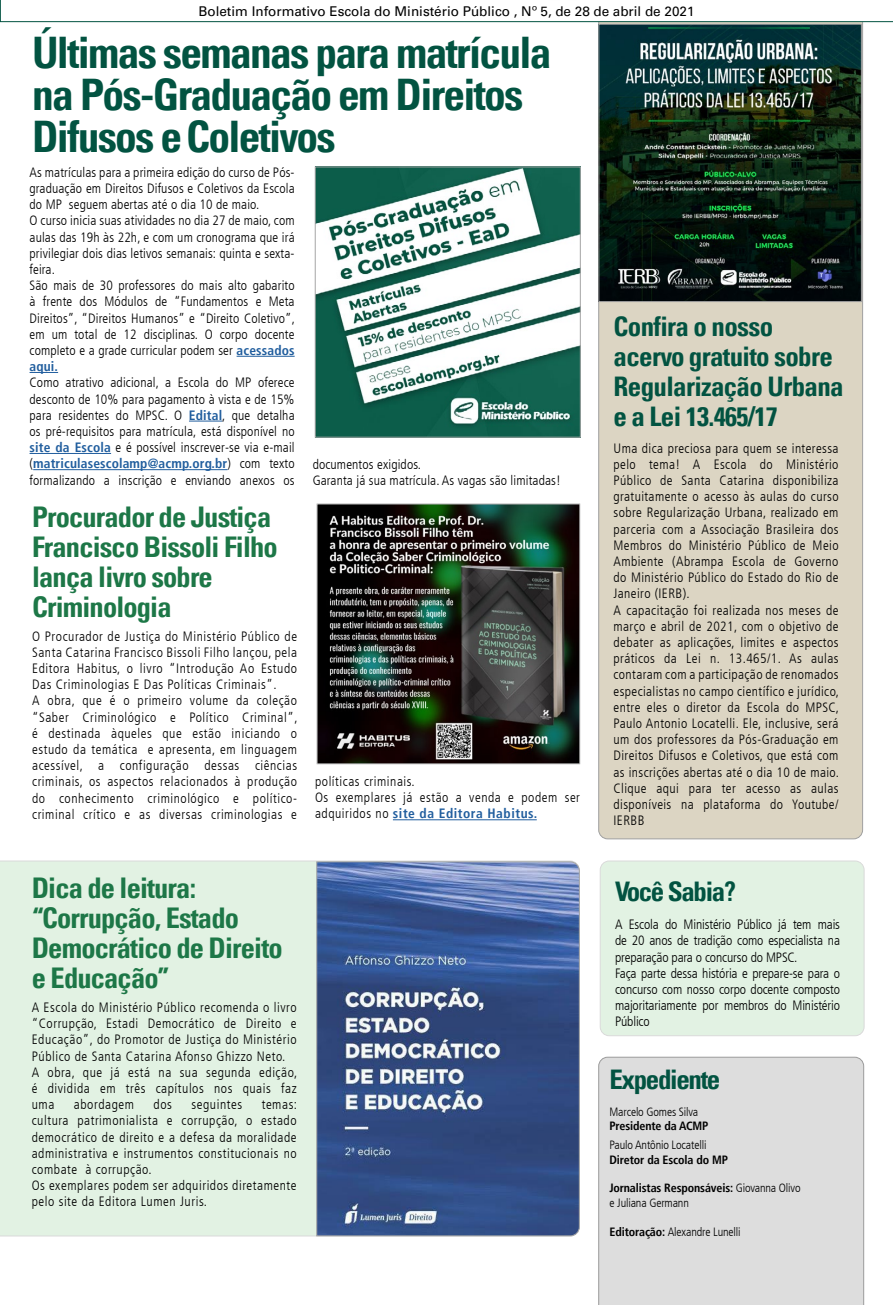
<style>
.page{position:relative;width:893px;height:1305px;background:#fff}
.page>*{position:absolute;margin:0;border:0;box-sizing:border-box;transform-origin:0 0}
.t1{font:700 condensed 43.5px/42px "Univers";letter-spacing:-.04em;color:#025341}
.t2{font:700 condensed 28.5px/30px "Univers";letter-spacing:-.03em;color:#1d7747}
.t3{font:700 condensed 27px/30px "Univers";letter-spacing:-.025em;color:#025341}
.t4{font:700 condensed 27px "Univers";letter-spacing:-.05em;color:#025341}
.t5{font:300 condensed 13.5px/16.2px "Frutiger LT";letter-spacing:.03em;color:#000}
.t6{font:300 condensed 13.5px/16.2px "Frutiger LT";letter-spacing:.01em;color:#000}
.t7{font:300 condensed 13.5px/16.2px "Frutiger LT";letter-spacing:-.01em;color:#000}
.t8{font:13.5px "Univers";color:#000}
.t9{font:300 condensed 12px/14.4px "Frutiger LT";letter-spacing:-.01em;color:#000}
.t10{font:700 condensed 12px "Frutiger LT";letter-spacing:-.01em;color:#000}
.s1{font-weight:700;color:#215e9e}
.s2{font-weight:700}
</style>
<div class="page">
<div style="left:0;top:861px;width:316px;height:375px;background:#e2f2e3"></div>
<div style="left:598px;top:22px;width:265px;height:817px;background:#dcd5c3"></div>
<svg style="left:0;top:0;width:893px;height:22px"></svg>
<div style="left:600px;top:861px;width:264px;height:175px;background:#e2f2e3;border-radius:9px"></div>
<div style="left:600px;top:861px;width:264px;height:175px;border:1px solid #000;border-radius:9px"></div>
<div style="left:598px;top:1057px;width:266px;height:248px;background:#ddd"></div>
<img style="left:317px;top:169px;width:262px;height:267px">
<div style="left:315px;top:167px;width:266px;height:271px;border:1px solid #a5a5a5"></div>
<hr style="left:393px;top:819px;width:144px;height:1px;background:#215e9e">
<img style="left:319px;top:506px;width:259px;height:256px">
<div style="left:317px;top:504px;width:263px;height:260px;border:1px solid #a5a5a5"></div>
<hr style="left:237px;top:356px;width:58px;height:1px;background:#215e9e">
<svg style="left:30px;top:372px;width:28px;height:1px"></svg>
<hr style="left:189px;top:421px;width:33px;height:1px;background:#215e9e">
<hr style="left:30px;top:453px;width:81px;height:1px;background:#215e9e">
<hr style="left:33px;top:469px;width:194px;height:1px;background:#215e9e">
<svg style="left:316px;top:861px;width:264px;height:376px;background:#4e6695"></svg>
<img style="left:600px;top:26px;width:260px;height:274px">
<div style="left:598px;top:24px;width:264px;height:278px;border:1px solid #a5a5a5"></div>
<p class="t8" style="left:198px;top:3px;width:498px">Boletim Informativo Escola do Ministério Público , Nº 5, de 28 de abril de 2021</p>
<h1 class="t1" style="left:32px;top:31px;width:521px">Últimas semanas para matrícula na Pós-Graduação em Direitos<br>Difusos e Coletivos</h1>
<p class="t6" style="left:30px;top:164px;width:267px">As matrículas para a primeira edição do curso de Pós&shy;graduação em Direitos Difusos e Coletivos da Escola do MP seguem abertas até o dia 10 de maio.<br>O curso inicia suas atividades no dia 27 de maio, com aulas das 19h às 22h, e com um cronograma que irá privilegiar dois dias letivos semanais: quinta e sexta&shy;feira.<br>São mais de 30 professores do mais alto gabarito à frente dos Módulos de “Fundamentos e Meta Direitos”, “Direitos Humanos” e “Direito Coletivo”, em um total de 12 disciplinas. O corpo docente completo e a grade curricular podem ser <span class="s1">acessados aqui.</span></p>
<p class="t5" style="left:30px;top:375px;width:267px;text-align:justify">Como atrativo adicional, a Escola do MP oferece desconto de 10% para pagamento à vista e de 15% para residentes do MPSC. O <span class="s1">Edital</span>, que detalha os pré-requisitos para matrícula, está disponível no <span class="s1">site da Escola</span> e é possível inscrever-se via e-mail (<span class="s1">matriculasescolamp@acmp.org.br</span>) com texto formalizando a inscrição e enviando anexos os</p>
<h2 class="t2" style="left:32px;top:501px;width:247px">Procurador de Justiça<br>Francisco Bissoli Filho lança livro sobre<br>Criminologia</h2>
<p class="t5" style="left:32px;top:628px;width:267px">O Procurador de Justiça do Ministério Público de Santa Catarina Francisco Bissoli Filho lançou, pela Editora Habitus, o livro “Introdução Ao Estudo Das Criminologias E Das Políticas Criminais”.<br>A obra, que é o primeiro volume da coleção “Saber Criminológico e Político Criminal”, é destinada àqueles que estão iniciando o estudo da temática e apresenta, em linguagem acessível, a configuração dessas ciências criminais, os aspectos relacionados à produção do conhecimento criminológico e político&shy;criminal crítico e as diversas criminologias e</p>
<p class="t6" style="left:313px;top:457px;width:250px">documentos exigidos.<br>Garanta já sua matrícula. As vagas são limitadas!</p>
<p class="t5" style="left:315px;top:773px;width:266px">políticas criminais.<br>Os exemplares já estão a venda e podem ser adquiridos no <span class="s1">site da Editora Habitus.</span></p>
<h2 class="t2" style="left:32px;top:873px;width:252px">Dica de leitura: “Corrupção, Estado<br>Democrático de Direito e Educação”</h2>
<p class="t5" style="left:32px;top:999px;width:267px">A Escola do Ministério Público recomenda o livro “Corrupção, Estadi Democrático de Direito e Educação”, do Promotor de Justiça do Ministério Público de Santa Catarina Afonso Ghizzo Neto.<br>A obra, que já está na sua segunda edição, é dividida em três capítulos nos quais faz uma</p>
<p class="t5" style="left:74px;top:1097px;width:62px">abordagem</p>
<p class="t5" style="left:154px;top:1097px;width:20px">dos</p>
<p class="t5" style="left:192px;top:1097px;width:52px">seguintes</p>
<p class="t5" style="left:32px;top:1097px;width:267px;text-indent:230px">temas: cultura patrimonialista e corrupção, o estado democrático de direito e a defesa da moralidade administrativa e instrumentos constitucionais no combate à corrupção.<br>Os exemplares podem ser adquiridos diretamente pelo site da Editora Lumen Juris.</p>
<h3 class="t3" style="left:614px;top:311px;width:232px">Confira o nosso acervo gratuito sobre<br>Regularização Urbana e a Lei 13.465/17</h3>
<p class="t5" style="left:614px;top:440px;width:227px">Uma dica preciosa para quem se interessa pelo tema! A Escola do Ministério Público de Santa Catarina disponibiliza gratuitamente o acesso às aulas do curso sobre Regularização Urbana, realizado em parceria com a Associação Brasileira dos Membros do Ministério Público de Meio Ambiente (Abrampa Escola de Governo do Ministério Público do Estado do Rio de Janeiro (IERB).<br>A capacitação foi realizada nos meses de março e abril de 2021, com o objetivo de debater as aplicações, limites e aspectos práticos da Lei n. 13.465/1. As aulas contaram com a participação de renomados especialistas no campo científico e jurídico, entre eles o diretor da Escola do MPSC, Paulo Antonio Locatelli. Ele, inclusive, será um dos professores da Pós-Graduação em Direitos Difusos e Coletivos, que está com as inscrições abertas até o dia 10 de maio.<br>Clique aqui para ter acesso as aulas disponíveis na plataforma do Youtube/ IERBB</p>
<h3 class="t4" style="left:615px;top:875px;width:122px">Você Sabia?</h3>
<p class="t7" style="left:615px;top:917px;width:227px">A Escola do Ministério Público já tem mais de 20 anos de tradição como especialista na preparação para o concurso do MPSC.<br>Faça parte dessa história e prepare-se para o concurso com nosso corpo docente composto majoritariamente por membros do Ministério Público</p>
<h3 class="t4" style="left:609px;top:1063px;width:112px">Expediente</h3>
<p class="t9" style="left:609px;top:1105px;width:90px">Marcelo Gomes Silva</p>
<p class="t10" style="left:609px;top:1119px;width:100px">Presidente da ACMP</p>
<p class="t9" style="left:609px;top:1138px;width:98px">Paulo Antônio Locatelli</p>
<p class="t10" style="left:609px;top:1152px;width:120px">Diretor da Escola do MP</p>
<p class="t9" style="left:609px;top:1181px;width:193px"><span class="s2">Jornalistas Responsáveis:</span> Giovanna Olivo e Juliana Germann</p>
<p class="t9" style="left:609px;top:1224px;width:133px"><span class="s2">Editoração:</span> Alexandre Lunelli</p>
</div>
